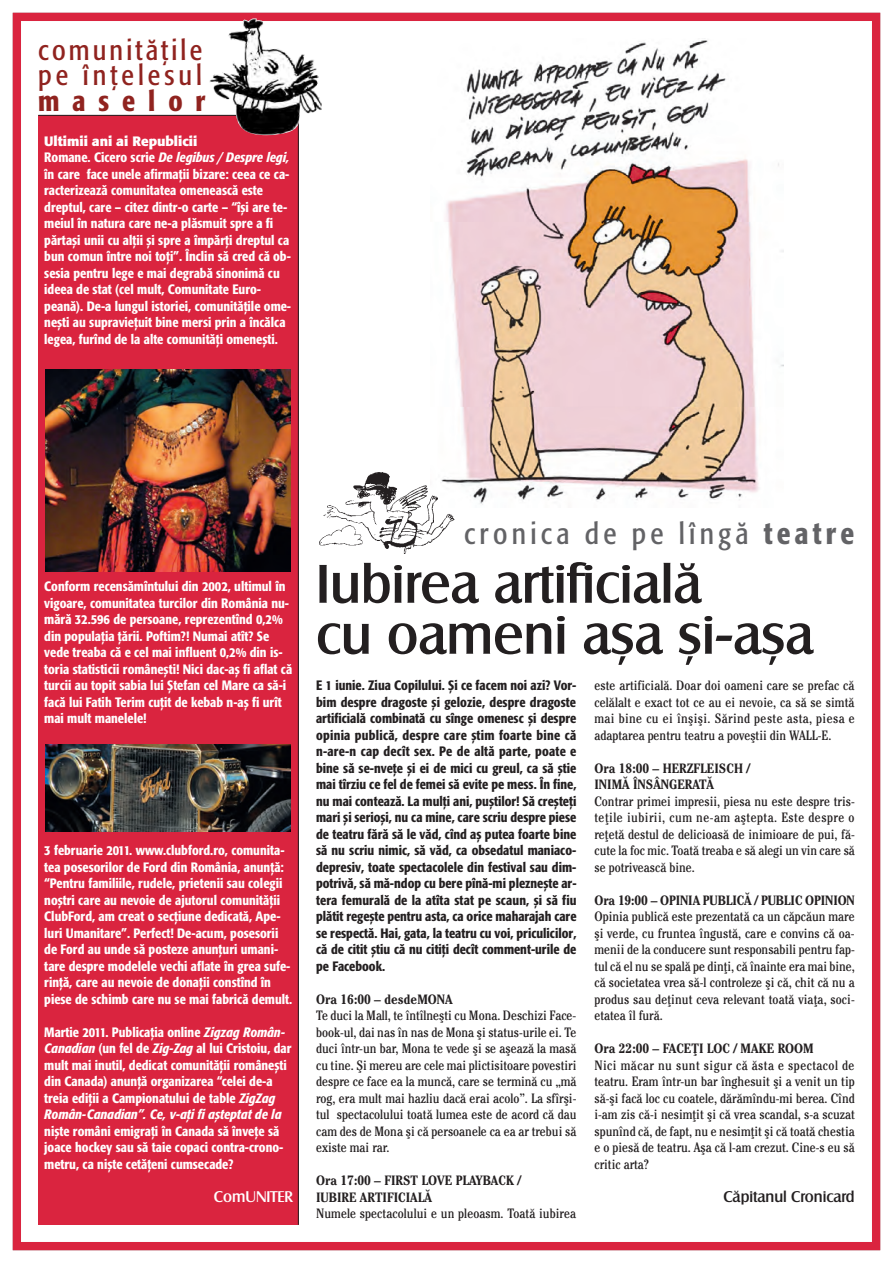
<style>
.page{position:relative;width:893px;height:1263px;background:#fff}
.page>*{position:absolute;margin:0;border:0;box-sizing:border-box;transform-origin:0 0}
.t1{font:500 52.5px/51px "Salzburg";color:#231f20}
.t2{font:condensed 30px "Formata";letter-spacing:.14em;color:#636366}
.t3{font:condensed 28.5px/25.5px "Formata";letter-spacing:.11em;color:#90231f}
.t4{font:500 condensed 28.5px "Formata";letter-spacing:.455em;color:#90231f}
.t5{font:500 15px "Salzburg";color:#231f20}
.t6{font:500 15px "Salzburg";color:#fff}
.t7{font:500 condensed 13.5px/16.5px "Formata";color:#fff}
.t8{font:condensed 13.5px/16.5px "Cheltenham";color:#231f20;text-align:justify}
.t9{font:500 condensed 13.5px/16.5px "Formata";color:#231f20;text-align:justify}
.t10{font:700 condensed 13.5px/16.5px "Cheltenham";color:#231f20}
.s1{font-weight:700;font-stretch:normal}
.s2{font-style:italic}
.s3{font-weight:500}
</style>
<div class="page">
<div style="left:13px;top:13px;width:867px;height:1237px;border:8px solid #da243f"></div>
<img style="left:446px;top:38px;width:337px;height:467px">
<img style="left:319px;top:471px;width:135px;height:82px">
<div style="left:38px;top:115px;width:261px;height:1110px;background:#da243f"></div>
<img style="left:209px;top:18px;width:113px;height:117px">
<img style="left:46px;top:370px;width:245px;height:202px">
<img style="left:46px;top:745px;width:245px;height:86px">
<h3 class="t3" style="left:38px;top:39px;width:165px">comunităţile pe înţelesul</h3>
<h3 class="t4" style="left:38px;top:89px;width:169px">maselor</h3>
<p class="t7" style="left:44px;top:134px;width:248px"><span class="s1">Ultimii ani ai Republicii<br></span>Romane. Cicero scrie <span class="s2">De legibus / Despre legi, </span>în care face unele afirmații bizare: ceea ce ca&shy;racterizează comunitatea omenească este dreptul, care – citez dintr-o carte – “își are te&shy;meiul în natura care ne-a plăsmuit spre a fi părtași unii cu alții și spre a împărți dreptul ca bun comun între noi toți”. Înclin să cred că ob&shy;sesia pentru lege e mai degrabă sinonimă cu ideea de stat (cel mult, Comunitate Euro&shy;peană). De-a lungul istoriei, comunitățile ome&shy;nești au supraviețuit bine mersi prin a încălca legea, furînd de la alte comunități omenești.</p>
<p class="t7" style="left:44px;top:579px;width:249px">Conform recensămîntului din 2002, ultimul în vigoare, comunitatea turcilor din România nu&shy;mără 32.596 de persoane, reprezentînd 0,2% din populația țării. Poftim?! Numai atît? Se vede treaba că e cel mai influent 0,2% din is&shy;toria statisticii românești! Nici dac-aș fi aflat că turcii au topit sabia lui Ștefan cel Mare ca să-i facă lui Fatih Terim cuțit de kebab n-aș fi urît mai mult manelele!</p>
<p class="t7" style="left:44px;top:843px;width:249px">3 februarie 2011. www.clubford.ro, comunita&shy;tea posesorilor de Ford din România, anunță: “Pentru familiile, rudele, prietenii sau colegii noștri care au nevoie de ajutorul comunității ClubFord, am creat o secțiune dedicată, Ape&shy;luri Umanitare”. Perfect! De-acum, posesorii de Ford au unde să posteze anunțuri umani&shy;tare despre modelele vechi aflate în grea sufe&shy;rință, care au nevoie de donații constînd în piese de schimb care nu se mai fabrică demult.</p>
<p class="t7" style="left:44px;top:1025px;width:249px">Martie 2011. Publicația online <span class="s2">Zigzag Român-Canadian</span> (un fel de <span class="s2">Zig-Zag</span> al lui Cristoiu, dar mult mai inutil, dedicat comunității românești din Canada) anunță organizarea “celei de-a treia ediții a Campionatului de table <span class="s2">ZigZag Român-Canadian”. Ce, v-ați fi așteptat de la</span></p>
<p class="t7" style="left:44px;top:1124px;width:241px">niște români emigrați în Canada să învețe să joace hockey sau să taie copaci contra-crono&shy;metru, ca niște cetățeni cumsecade?</p>
<p class="t6" style="left:214px;top:1188px;width:81px">ComUNITER</p>
<h2 class="t2" style="left:464px;top:521px;width:392px">cronica de pe lîngă <span class="s3">teatre</span></h2>
<h1 class="t1" style="left:316px;top:559px;width:499px">Iubirea artificială<br>cu oameni așa și-așa</h1>
<p class="t9" style="left:316px;top:678px;width:262px">E 1 iunie. Ziua Copilului. Și ce facem noi azi? Vor&shy;bim despre dragoste și gelozie, despre dragoste artificială combinată cu sînge omenesc și despre opinia publică, despre care știm foarte bine că n-are-n cap decît sex. Pe de altă parte, poate e bine să se-nvețe și ei de mici cu greul, ca să știe mai tîrziu ce fel de femei să evite pe mess. În fine, nu mai contează. La mulți ani, puștilor! Să creșteți mari și serioși, nu ca mine, care scriu despre piese de teatru fără să le văd, cînd aș putea foarte bine să nu scriu nimic, să văd, ca obsedatul maniaco&shy;depresiv, toate spectacolele din festival sau dim&shy;potrivă, să mă-ndop cu bere pînă-mi pleznește ar&shy;tera femurală de la atîta stat pe scaun, și să fiu plătit regește pentru asta, ca orice maharajah care se respectă. Hai, gata, la teatru cu voi, priculicilor, că de citit știu că nu citiți decît comment-urile de pe Facebook.</p>
<p class="t10" style="left:316px;top:992px;width:138px">Ora 16:00 – desdeMONA</p>
<p class="t8" style="left:316px;top:1009px;width:262px">Te duci la Mall, te întîlneşti cu Mona. Deschizi Face&shy;book-ul, dai nas în nas de Mona şi status-urile ei. Te duci într-un bar, Mona te vede şi se aşează la masă cu tine. Şi mereu are cele mai plictisitoare povestiri despre ce face ea la muncă, care se termină cu „mă rog, era mult mai hazliu dacă erai acolo”. La sfîrşi&shy;tul spectacolului toată lumea este de acord că dau cam des de Mona şi că persoanele ca ea ar trebui să existe mai rar.</p>
<p class="t10" style="left:316px;top:1174px;width:207px">Ora 17:00 – FIRST LOVE PLAYBACK /<br>IUBIRE ARTIFICIALĂ</p>
<p class="t8" style="left:316px;top:1207px;width:262px">Numele spectacolului e un pleoasm. Toată iubirea</p>
<p class="t8" style="left:594px;top:679px;width:262px">este artificială. Doar doi oameni care se prefac că celălalt e exact tot ce au ei nevoie, ca să se simtă mai bine cu ei înşişi. Sărind peste asta, piesa e adaptarea pentru teatru a poveştii din WALL-E.</p>
<p class="t10" style="left:594px;top:761px;width:157px">Ora 18:00 – HERZFLEISCH /<br>INIMĂ ÎNSÂNGERATĂ</p>
<p class="t8" style="left:594px;top:794px;width:262px">Contrar primei impresii, piesa nu este despre tris&shy;teţile iubirii, cum ne-am aştepta. Este despre o reţetă destul de delicioasă de inimioare de pui, fă&shy;cute la foc mic. Toată treaba e să alegi un vin care să se potrivească bine.</p>
<p class="t10" style="left:594px;top:893px;width:262px">Ora 19:00 – OPINIA PUBLICĂ / PUBLIC OPINION</p>
<p class="t8" style="left:594px;top:910px;width:262px">Opinia publică este prezentată ca un căpcăun mare şi verde, cu fruntea îngustă, care e convins că oa&shy;menii de la conducere sunt responsabili pentru fap&shy;tul că el nu se spală pe dinţi, că înainte era mai bine, că societatea vrea să-l controleze şi că, chit că nu a produs sau deţinut ceva relevant toată viaţa, soci&shy;etatea îl fură.</p>
<p class="t10" style="left:594px;top:1041px;width:221px">Ora 22:00 – FACEŢI LOC / MAKE ROOM</p>
<p class="t8" style="left:594px;top:1058px;width:262px">Nici măcar nu sunt sigur că ăsta e spectacol de teatru. Eram într-un bar înghesuit şi a venit un tip să-şi facă loc cu coatele, dărămîndu-mi berea. Cînd i-am zis că-i nesimţit şi că vrea scandal, s-a scuzat spunînd că, de fapt, nu e nesimţit şi că toată chestia e o piesă de teatru. Aşa că l-am crezut. Cine-s eu să critic arta?</p>
<p class="t5" style="left:723px;top:1188px;width:133px">Căpitanul Cronicard</p>
</div>
